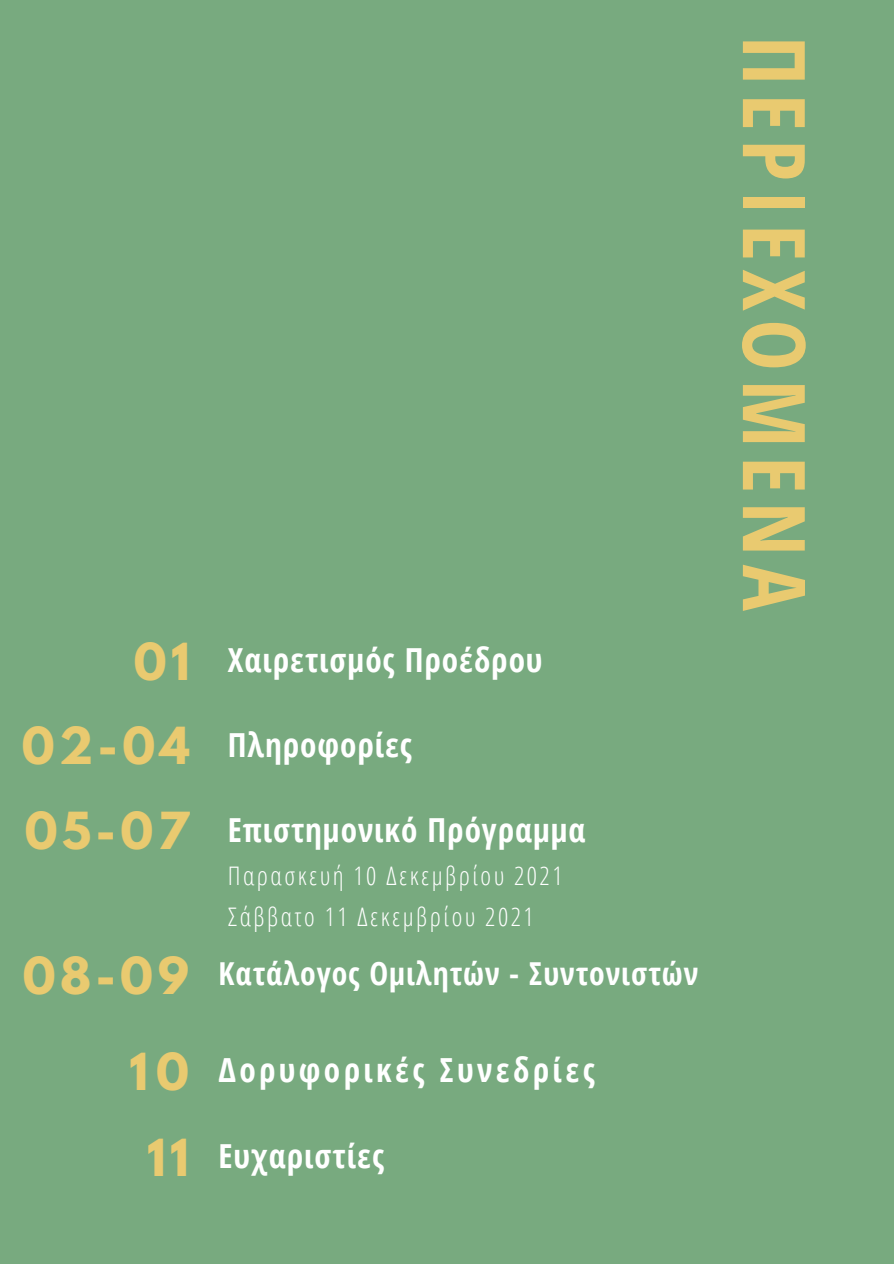
<style>
.page{position:relative;width:894px;height:1264px;background:#fff}
.page>*{position:absolute;margin:0;border:0;box-sizing:border-box;transform-origin:0 0}
.t1{font:700 86.55px "Open Sans Condensed";letter-spacing:.1em;color:#e9ca70}
.t2{font:700 45.15px "League Spartan";letter-spacing:.1em;color:#e9ca70}
.t3{font:700 33.15px "Open Sans Condensed";letter-spacing:.03em;color:#fff}
.t4{font:700 33.15px "Open Sans Condensed";letter-spacing:.1em;color:#fff}
.t5{font:700 31.65px "Open Sans Condensed";letter-spacing:.03em;color:#fff}
.t6{font:300 25.5px "Open Sans Condensed";letter-spacing:.1em;color:#fff}
</style>
<div class="page">
<div style="left:0;top:0;width:893px;height:1263px;background:#78aa7f"></div>
<p class="t2" style="left:134px;top:639px;width:58px">01</p>
<p class="t3" style="left:228px;top:637px;width:316px">Χαιρετισμός Προέδρου</p>
<p class="t2" style="left:22px;top:723px;width:169px">02-04</p>
<p class="t3" style="left:228px;top:721px;width:186px">Πληροφορίες</p>
<p class="t2" style="left:25px;top:808px;width:165px">05-07</p>
<p class="t3" style="left:228px;top:806px;width:359px">Επιστημονικό Πρόγραμμα</p>
<p class="t6" style="left:228px;top:857px;width:336px">Παρασκευή 10 Δεκεμβρίου 2021</p>
<p class="t2" style="left:23px;top:953px;width:168px">08-09</p>
<p class="t6" style="left:228px;top:898px;width:307px">Σάββατο 11 Δεκεμβρίου 2021</p>
<p class="t5" style="left:218px;top:951px;width:481px">Κατάλογος Ομιλητών - Συντονιστών</p>
<p class="t2" style="left:129px;top:1049px;width:61px">10</p>
<p class="t4" style="left:218px;top:1046px;width:377px">Δορυφορικές Συνεδρίες</p>
<p class="t2" style="left:147px;top:1134px;width:43px">11</p>
<p class="t3" style="left:218px;top:1132px;width:167px">Ευχαριστίες</p>
<p class="t1" style="left:835px;top:36px;width:576px;rotate:90deg">ΠΕΡΙΕΧΟΜΕΝΑ</p>
</div>
